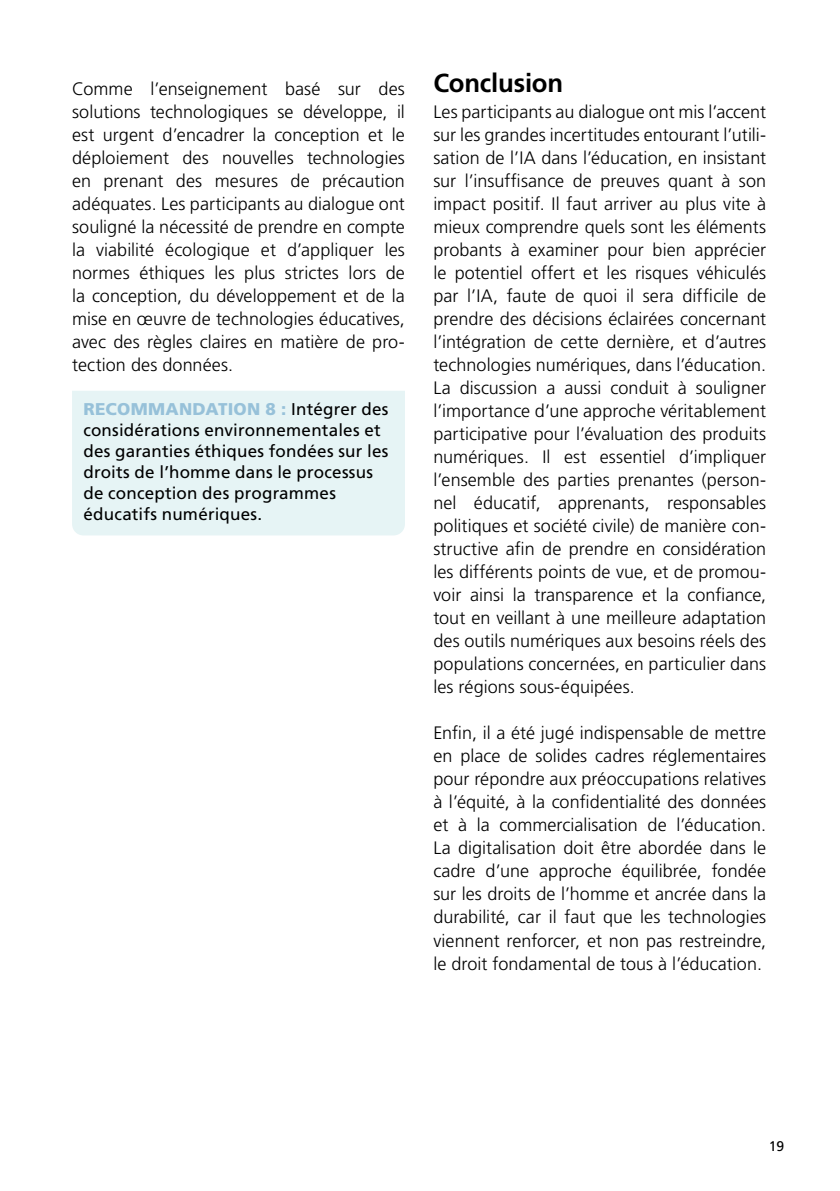
<style>
.page{position:relative;width:840px;height:1191px;background:#fff}
.page>*{position:absolute;margin:0;border:0;box-sizing:border-box;transform-origin:0 0}
.t1{font:700 26px "Frutiger LT Pro";letter-spacing:-.01em;color:#000}
.t2{font:300 18px/23px "Frutiger LT Pro";letter-spacing:.005em;color:#000;text-align:justify}
.t3{font:17px/21px "Frutiger LT Pro";letter-spacing:.01em;color:#000}
.t4{font:14px "Frutiger LT Pro";color:#000}
.s1{font-weight:900;color:#97c1d9}
</style>
<div class="page">
<div style="left:72px;top:391px;width:333px;height:144px;background:#e6f4f5"></div>
<p class="t2" style="left:72px;top:77px;width:334px">Comme l’enseignement basé sur des solutions technologiques se développe, il est urgent d’encadrer la conception et le déploiement des nouvelles technologies en prenant des mesures de précaution adéquates. Les participants au dialogue ont souligné la nécessité de prendre en compte la viabilité écologique et d’appliquer les normes éthiques les plus strictes lors de la conception, du développement et de la mise en œuvre de technologies éducatives, avec des règles claires en matière de pro&shy;tection des données.</p>
<p class="t3" style="left:83px;top:398px;width:306px"><span class="s1">RECOMMANDATION 8 :</span> Intégrer des considérations environnementales et des garanties éthiques fondées sur les droits de l’homme dans le processus de conception des programmes éducatifs numériques.</p>
<h1 class="t1" style="left:433px;top:67px;width:131px">Conclusion</h1>
<p class="t2" style="left:433px;top:100px;width:334px">Les participants au dialogue ont mis l’accent sur les grandes incertitudes entourant l’utili&shy;sation de l’IA dans l’éducation, en insistant sur l’insuffisance de preuves quant à son impact positif. Il faut arriver au plus vite à mieux comprendre quels sont les éléments probants à examiner pour bien apprécier le potentiel offert et les risques véhiculés par l’IA, faute de quoi il sera difficile de prendre des décisions éclairées concernant l’intégration de cette dernière, et d’autres technologies numériques, dans l’éducation.<br>La discussion a aussi conduit à souligner l’importance d’une approche véritablement participative pour l’évaluation des produits numériques. Il est essentiel d’impliquer l’ensemble des parties prenantes (person&shy;nel éducatif, apprenants, responsables politiques et société civile) de manière con&shy;structive afin de prendre en considération les différents points de vue, et de promou&shy;voir ainsi la transparence et la confiance, tout en veillant à une meilleure adaptation des outils numériques aux besoins réels des populations concernées, en particulier dans les régions sous-équipées.</p>
<p class="t2" style="left:433px;top:722px;width:334px">Enfin, il a été jugé indispensable de mettre en place de solides cadres réglementaires pour répondre aux préoccupations relatives à l’équité, à la confidentialité des données et à la commercialisation de l’éducation.<br>La digitalisation doit être abordée dans le cadre d’une approche équilibrée, fondée sur les droits de l’homme et ancrée dans la durabilité, car il faut que les technologies viennent renforcer, et non pas restreindre, le droit fondamental de tous à l’éducation.</p>
<p class="t4" style="left:768px;top:1138px;width:17px">19</p>
</div>
